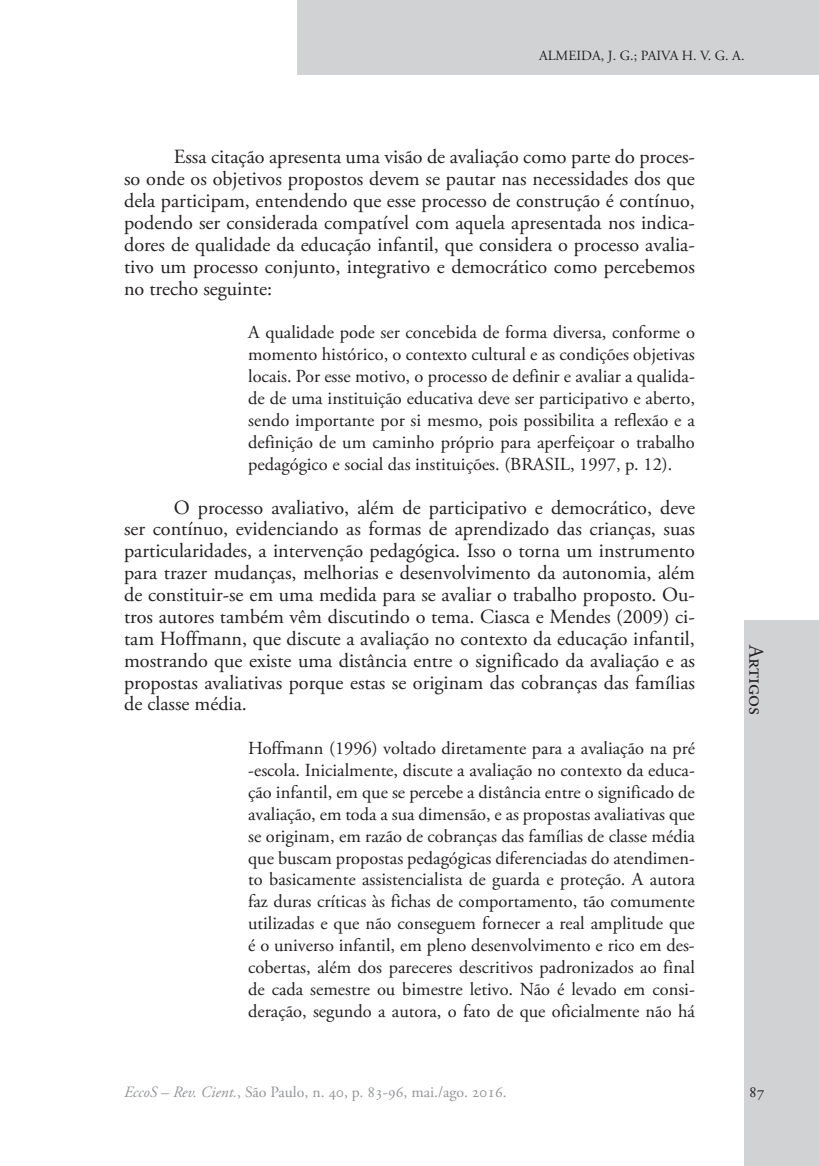
<style>
.page{position:relative;width:819px;height:1166px;background:#fff}
.page>*{position:absolute;margin:0;border:0;box-sizing:border-box;transform-origin:0 0}
.t1{font:21px "Adobe Garamond Pro";color:#231f20}
.t2{font:20.12px/21.9px "Adobe Garamond Pro";color:#231f20;text-align:justify}
.t3{font:18.38px/21.9px "Adobe Garamond Pro";color:#231f20;text-align:justify}
.t4{font:15.75px "Adobe Garamond Pro";color:#939598}
.t5{font:15.75px "Adobe Garamond Pro";color:#231f20}
.t6{font:14px "Adobe Garamond Pro";color:#231f20}
.s1{font-style:italic}
</style>
<div class="page">
<div style="left:298px;top:0;width:521px;height:74px;background:#d1d2d4"></div>
<div style="left:744px;top:620px;width:75px;height:546px;background:#d1d2d4"></div>
<p class="t6" style="left:539px;top:47px;width:207px">ALMEIDA, J. G.; PAIVA H. V. G. A.</p>
<p class="t2" style="left:124px;top:147px;width:572px;text-indent:50px">Essa citação apresenta uma visão de avaliação como parte do proces&shy;so onde os objetivos propostos devem se pautar nas necessidades dos que dela participam, entendendo que esse processo de construção é contínuo, podendo ser considerada compatível com aquela apresentada nos indica&shy;dores de qualidade da educação infantil, que considera o processo avalia&shy;tivo um processo conjunto, integrativo e democrático como percebemos no trecho seguinte:</p>
<p class="t3" style="left:248px;top:322px;width:448px">A qualidade pode ser concebida de forma diversa, conforme o momento histórico, o contexto cultural e as condições objetivas locais. Por esse motivo, o processo de definir e avaliar a qualida&shy;de de uma instituição educativa deve ser participativo e aberto, sendo importante por si mesmo, pois possibilita a reflexão e a definição de um caminho próprio para aperfeiçoar o trabalho pedagógico e social das instituições. (BRASIL, 1997, p. 12).</p>
<p class="t2" style="left:124px;top:497px;width:572px;text-indent:50px">O processo avaliativo, além de participativo e democrático, deve ser contínuo, evidenciando as formas de aprendizado das crianças, suas particularidades, a intervenção pedagógica. Isso o torna um instrumento para trazer mudanças, melhorias e desenvolvimento da autonomia, além de constituir-se em uma medida para se avaliar o trabalho proposto. Ou&shy;tros autores também vêm discutindo o tema. Ciasca e Mendes (2009) ci&shy;tam Hoffmann, que discute a avaliação no contexto da educação infantil, mostrando que existe uma distância entre o significado da avaliação e as propostas avaliativas porque estas se originam das cobranças das famílias de classe média.</p>
<p class="t3" style="left:248px;top:738px;width:448px">Hoffmann (1996) voltado diretamente para a avaliação na pré -escola. Inicialmente, discute a avaliação no contexto da educa&shy;ção infantil, em que se percebe a distância entre o significado de avaliação, em toda a sua dimensão, e as propostas avaliativas que se originam, em razão de cobranças das famílias de classe média que buscam propostas pedagógicas diferenciadas do atendimen&shy;to basicamente assistencialista de guarda e proteção. A autora faz duras críticas às fichas de comportamento, tão comumente utilizadas e que não conseguem fornecer a real amplitude que é o universo infantil, em pleno desenvolvimento e rico em des&shy;cobertas, além dos pareceres descritivos padronizados ao final de cada semestre ou bimestre letivo. Não é levado em consi&shy;deração, segundo a autora, o fato de que oficialmente não há</p>
<p class="t1" style="left:768px;top:645px;width:71px;rotate:90deg">Artigos</p>
<p class="t1" style="left:768px;top:645px;width:101px;rotate:90deg">Expediente</p>
<p class="t4" style="left:124px;top:1083px;width:384px"><span class="s1">EccoS – Rev. Cient.</span>, São Paulo, n. 40, p. 83-96, mai./ago. 2016.</p>
<p class="t5" style="left:749px;top:1083px;width:17px">87</p>
</div>
